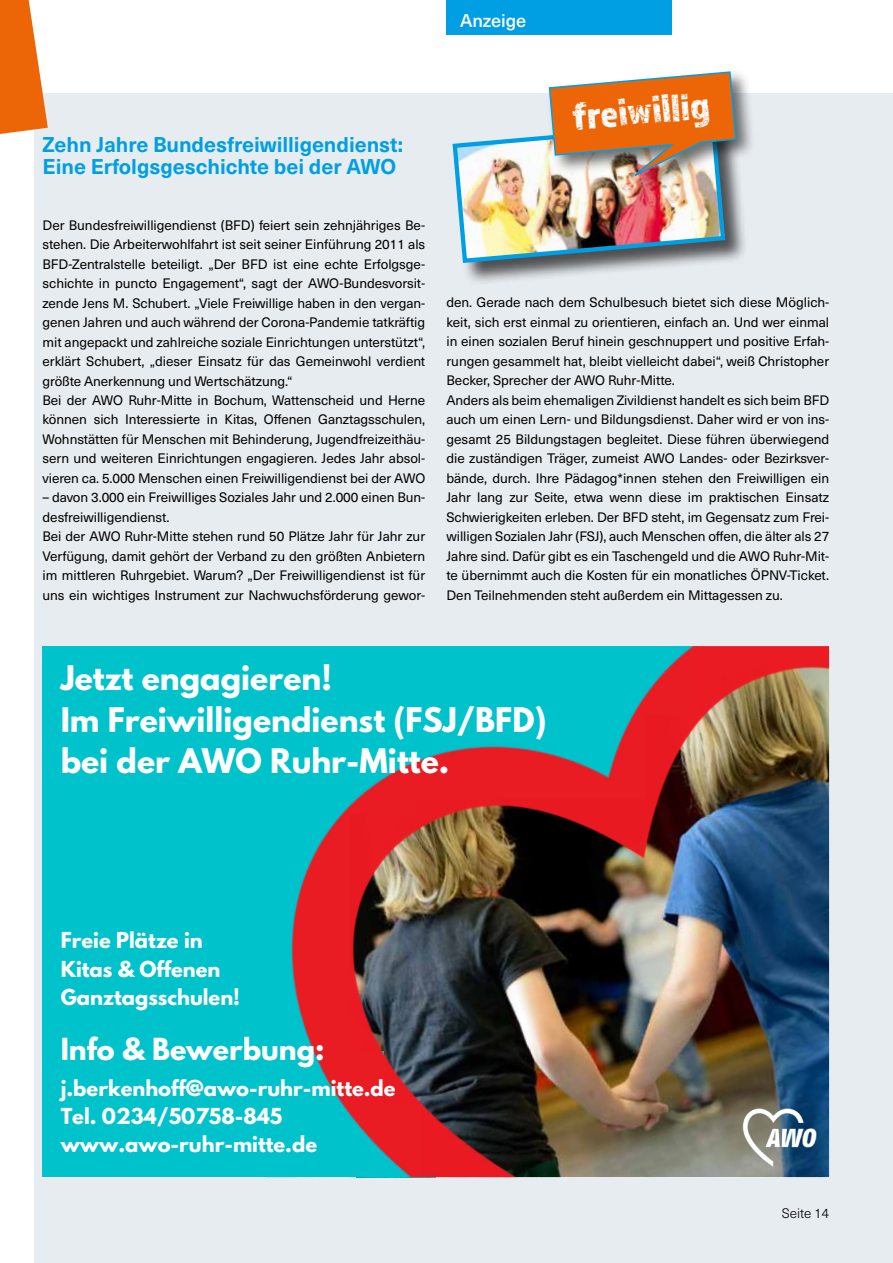
<style>
.page{position:relative;width:893px;height:1263px;background:#fff}
.page>*{position:absolute;margin:0;border:0;box-sizing:border-box;transform-origin:0 0}
.t1{font:40.65px "Almaq Rough";color:#fff}
.t2{font:700 30px/41.4px "League Spartan";color:#fff}
.t3{font:700 27px "League Spartan";color:#fff}
.t4{font:700 21px/22.5px "Neue Haas Unica W1 G";letter-spacing:-.005em;color:#009fe3}
.t5{font:700 19.5px/28.2px "League Spartan";color:#fff}
.t6{font:500 18px "Neue Haas Unica W1 G";letter-spacing:-.005em;color:#fff}
.t7{font:13.5px/19.5px "Neue Haas Unica W1 G";letter-spacing:-.005em;color:#000}
.t8{font:300 13.5px "Neue Haas Unica W1 G";color:#000}
</style>
<div class="page">
<div style="left:34px;top:94px;width:859px;height:1169px;background:#e7ecf0"></div>
<svg style="left:0;top:0;width:48px;height:134px"></svg>
<div style="left:43px;top:729px;width:306px;height:387px;background:#00c2cb"></div>
<div style="left:43px;top:692px;width:603px;height:107px;background:#00c2cb"></div>
<div style="left:43px;top:646px;width:655px;height:68px;background:#00c2cb"></div>
<div style="left:43px;top:1104px;width:379px;height:73px;background:#00c2cb"></div>
<img style="left:291px;top:646px;width:538px;height:531px">
<img style="left:729px;top:1080px;width:100px;height:97px">
<div style="left:453px;top:122px;width:295px;height:164px;background:#000;opacity:.66"></div>
<div style="left:546px;top:69px;width:210px;height:126px;background:#000;opacity:.55"></div>
<img style="left:450px;top:71px;width:287px;height:194px">
<div style="left:446px;top:0;width:226px;height:34px;background:#009fe3"></div>
<h3 class="t6" style="left:460px;top:7px;width:68px">Anzeige</h3>
<h3 class="t4" style="left:43px;top:132px;width:362px">Zehn Jahre Bundesfreiwilligendienst:<br>Eine Erfolgsgeschichte bei der AWO</h3>
<p class="t7" style="left:43px;top:214px;width:384px">Der Bundesfreiwilligendienst (BFD) feiert sein zehnjähriges Be&shy;stehen. Die Arbeiterwohlfahrt ist seit seiner Einführung 2011 als BFD-Zentralstelle beteiligt. „Der BFD ist eine echte Erfolgsge&shy;schichte in puncto Engagement“, sagt der AWO-Bundesvorsit&shy;zende Jens M. Schubert. „Viele Freiwillige haben in den vergan&shy;genen Jahren und auch während der Corona-Pandemie tatkräftig mit angepackt und zahlreiche soziale Einrichtungen unterstützt“, erklärt Schubert, „dieser Einsatz für das Gemeinwohl verdient größte Anerkennung und Wertschätzung.“<br>Bei der AWO Ruhr-Mitte in Bochum, Wattenscheid und Herne können sich Interessierte in Kitas, Offenen Ganztagsschulen, Wohnstätten für Menschen mit Behinderung, Jugendfreizeithäu&shy;sern und weiteren Einrichtungen engagieren. Jedes Jahr absol&shy;vieren ca. 5.000 Menschen einen Freiwilligendienst bei der AWO</p>
<p class="t7" style="left:43px;top:487px;width:384px">– davon 3.000 ein Freiwilliges Soziales Jahr und 2.000 einen Bun&shy;desfreiwilligendienst.<br>Bei der AWO Ruhr-Mitte stehen rund 50 Plätze Jahr für Jahr zur Verfügung, damit gehört der Verband zu den größten Anbietern im mittleren Ruhrgebiet. Warum? „Der Freiwilligendienst ist für uns ein wichtiges Instrument zur Nachwuchsförderung gewor-</p>
<h1 class="t1" style="left:570px;top:92px;width:140px;rotate:-5deg">freiwillig</h1>
<p class="t7" style="left:446px;top:292px;width:384px">den. Gerade nach dem Schulbesuch bietet sich diese Möglich&shy;keit, sich erst einmal zu orientieren, einfach an. Und wer einmal in einen sozialen Beruf hinein geschnuppert und positive Erfah&shy;rungen gesammelt hat, bleibt vielleicht dabei“, weiß Christopher Becker, Sprecher der AWO Ruhr-Mitte.<br>Anders als beim ehemaligen Zivildienst handelt es sich beim BFD auch um einen Lern- und Bildungsdienst. Daher wird er von ins&shy;gesamt 25 Bildungstagen begleitet. Diese führen überwiegend die zuständigen Träger, zumeist AWO Landes- oder Bezirksver&shy;bände, durch. Ihre Pädagog*innen stehen den Freiwilligen ein Jahr lang zur Seite, etwa wenn diese im praktischen Einsatz Schwierigkeiten erleben. Der BFD steht, im Gegensatz zum Frei&shy;willigen Sozialen Jahr (FSJ), auch Menschen offen, die älter als 27<br>Jahre sind. Dafür gibt es ein Taschengeld und die AWO Ruhr-Mit&shy;te übernimmt auch die Kosten für ein monatliches ÖPNV-Ticket.<br>Den Teilnehmenden steht außerdem ein Mittagessen zu.</p>
<h2 class="t2" style="left:61px;top:657px;width:487px">Jetzt engagieren!<br>Im Freiwilligendienst (FSJ/BFD) bei der AWO Ruhr-Mitte.</h2>
<h3 class="t5" style="left:61px;top:926px;width:181px">Freie Plätze in<br>Kitas &amp; Offenen<br>Ganztagsschulen!</h3>
<h3 class="t3" style="left:61px;top:1028px;width:265px">Info &amp; Bewerbung:</h3>
<h3 class="t5" style="left:61px;top:1074px;width:337px">j.berkenhoff@awo-ruhr-mitte.de<br>Tel. 0234/50758-845 www.awo-ruhr-mitte.de</h3>
<p class="t8" style="left:782px;top:1203px;width:49px">Seite 14</p>
</div>
